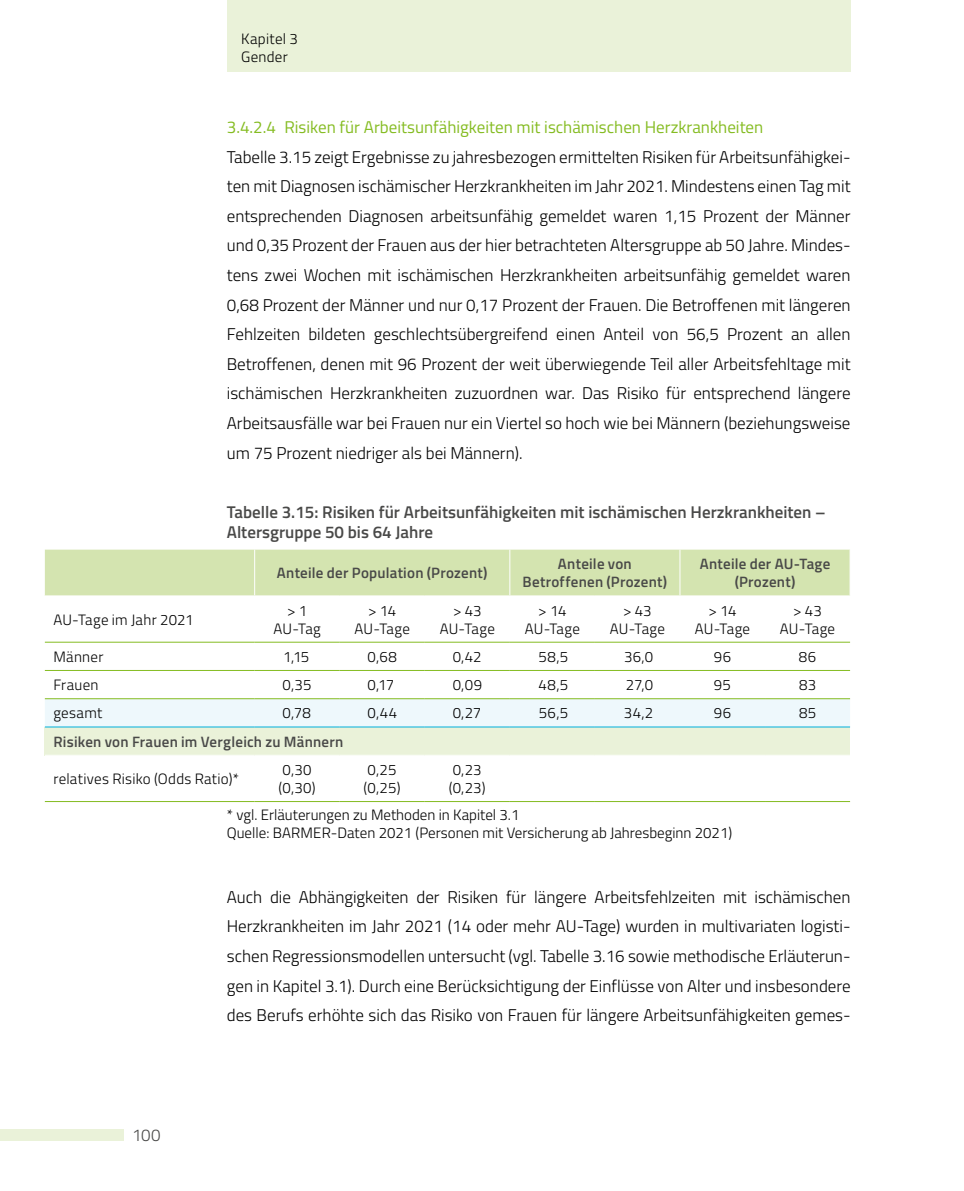
<style>
.page{position:relative;width:964px;height:1191px;background:#fff}
.page>*{position:absolute;margin:0;border:0;box-sizing:border-box;transform-origin:0 0}
.C-Fließtexte_C-01-P-FL{font:300 17px/29.6px "Titillium";color:#000;text-align:justify}
.t1{font:600 17px/20.4px "Titillium";color:#494948}
.B-Headlines_B-07-H4-ZHL-farbig{font:17px "Titillium";color:#85bc22}
.t2{font:300 17px "Titillium";color:#494948}
.D-Tabellen_D-03-P-TAB-links{font:300 15px/18px "Titillium";letter-spacing:.005em;color:#000;text-align:center}
.D-Tabellen_D-01-P-TAB-HL{font:600 15px/18px "Titillium";letter-spacing:.015em;color:#494948;text-align:center}
.D-Tabellen_D-01-P-TAB-HL-links{font:600 15px "Titillium";letter-spacing:.015em;color:#494948}
</style>
<div class="page">
<div style="left:227px;top:0;width:623px;height:71px;background:#eaf2d9"></div>
<div style="left:45px;top:549px;width:804px;height:46px;background:#d4e4b0"></div>
<div style="left:45px;top:699px;width:805px;height:27px;background:#eef8fc"></div>
<div style="left:45px;top:727px;width:805px;height:28px;background:#eaf2d9"></div>
<hr style="left:45px;top:641px;width:210px;height:1px;background:#85bc22">
<hr style="left:255px;top:641px;width:85px;height:1px;background:#85bc22">
<hr style="left:340px;top:641px;width:85px;height:1px;background:#85bc22">
<hr style="left:425px;top:641px;width:85px;height:1px;background:#85bc22">
<hr style="left:510px;top:641px;width:85px;height:1px;background:#85bc22">
<hr style="left:595px;top:641px;width:85px;height:1px;background:#85bc22">
<hr style="left:680px;top:641px;width:85px;height:1px;background:#85bc22">
<hr style="left:765px;top:641px;width:85px;height:1px;background:#85bc22">
<hr style="left:45px;top:670px;width:210px;height:1px;background:#85bc22">
<hr style="left:255px;top:670px;width:85px;height:1px;background:#85bc22">
<hr style="left:340px;top:670px;width:85px;height:1px;background:#85bc22">
<hr style="left:425px;top:670px;width:85px;height:1px;background:#85bc22">
<hr style="left:510px;top:670px;width:85px;height:1px;background:#85bc22">
<hr style="left:595px;top:670px;width:85px;height:1px;background:#85bc22">
<hr style="left:680px;top:670px;width:85px;height:1px;background:#85bc22">
<hr style="left:765px;top:670px;width:85px;height:1px;background:#85bc22">
<hr style="left:45px;top:801px;width:210px;height:1px;background:#85bc22">
<hr style="left:255px;top:801px;width:85px;height:1px;background:#85bc22">
<hr style="left:340px;top:801px;width:85px;height:1px;background:#85bc22">
<hr style="left:425px;top:801px;width:85px;height:1px;background:#85bc22">
<hr style="left:510px;top:801px;width:85px;height:1px;background:#85bc22">
<hr style="left:595px;top:801px;width:85px;height:1px;background:#85bc22">
<hr style="left:680px;top:801px;width:85px;height:1px;background:#85bc22">
<hr style="left:765px;top:801px;width:85px;height:1px;background:#85bc22">
<hr style="left:509px;top:549px;width:1px;height:46px;background:#fff">
<hr style="left:45px;top:754px;width:210px;height:1px;background:#fff">
<hr style="left:255px;top:754px;width:85px;height:1px;background:#fff">
<hr style="left:340px;top:754px;width:85px;height:1px;background:#fff">
<hr style="left:425px;top:754px;width:85px;height:1px;background:#fff">
<hr style="left:510px;top:754px;width:85px;height:1px;background:#fff">
<hr style="left:595px;top:754px;width:85px;height:1px;background:#fff">
<hr style="left:680px;top:754px;width:85px;height:1px;background:#fff">
<hr style="left:765px;top:754px;width:85px;height:1px;background:#fff">
<hr style="left:45px;top:726px;width:210px;height:1px;background:#00b0db">
<hr style="left:255px;top:726px;width:85px;height:1px;background:#00b0db">
<hr style="left:340px;top:726px;width:85px;height:1px;background:#00b0db">
<hr style="left:425px;top:726px;width:85px;height:1px;background:#00b0db">
<hr style="left:510px;top:726px;width:85px;height:1px;background:#00b0db">
<hr style="left:595px;top:726px;width:85px;height:1px;background:#00b0db">
<hr style="left:680px;top:726px;width:85px;height:1px;background:#00b0db">
<hr style="left:765px;top:726px;width:85px;height:1px;background:#00b0db">
<hr style="left:45px;top:698px;width:210px;height:1px;background:#85bc22">
<hr style="left:255px;top:698px;width:85px;height:1px;background:#85bc22">
<hr style="left:340px;top:698px;width:85px;height:1px;background:#85bc22">
<hr style="left:425px;top:698px;width:85px;height:1px;background:#85bc22">
<hr style="left:510px;top:698px;width:85px;height:1px;background:#85bc22">
<hr style="left:595px;top:698px;width:85px;height:1px;background:#85bc22">
<hr style="left:680px;top:698px;width:85px;height:1px;background:#85bc22">
<hr style="left:765px;top:698px;width:85px;height:1px;background:#85bc22">
<hr style="left:679px;top:549px;width:1px;height:46px;background:#fff">
<hr style="left:254px;top:549px;width:1px;height:46px;background:#fff">
<div style="left:0;top:1129px;width:123px;height:11px;background:#eaf2d9"></div>
<p class="D-Tabellen_D-03-P-TAB-links" style="left:241px;top:29px;width:58px;text-align:left">Kapitel 3<br>Gender</p>
<h4 class="B-Headlines_B-07-H4-ZHL-farbig" style="left:227px;top:115px;width:538px">3.4.2.4 Risiken für Arbeitsunfähigkeiten mit ischämischen Herzkrankheiten</h4>
<p class="C-Fließtexte_C-01-P-FL" style="left:227px;top:141px;width:625px">Tabelle 3.15 zeigt Ergebnisse zu jahresbezogen ermittelten Risiken für Arbeitsunfähigkei&shy;ten mit Diagnosen ischämischer Herzkrankheiten im Jahr 2021. Mindestens einen Tag mit entsprechenden Diagnosen arbeitsunfähig gemeldet waren 1,15 Prozent der Männer und 0,35 Prozent der Frauen aus der hier betrachteten Altersgruppe ab 50 Jahre. Mindes&shy;tens zwei Wochen mit ischämischen Herzkrankheiten arbeitsunfähig gemeldet waren 0,68 Prozent der Männer und nur 0,17 Prozent der Frauen. Die Betroffenen mit längeren Fehlzeiten bildeten geschlechtsübergreifend einen Anteil von 56,5 Prozent an allen Betroffenen, denen mit 96 Prozent der weit überwiegende Teil aller Arbeitsfehltage mit ischämischen Herzkrankheiten zuzuordnen war. Das Risiko für entsprechend längere Arbeitsausfälle war bei Frauen nur ein Viertel so hoch wie bei Männern (beziehungsweise um 75 Prozent niedriger als bei Männern).</p>
<p class="t1" style="left:227px;top:501px;width:600px">Tabelle 3.15: Risiken für Arbeitsunfähigkeiten mit ischämischen Herzkrankheiten –<br>Altersgruppe 50 bis 64 Jahre</p>
<p class="D-Tabellen_D-01-P-TAB-HL" style="left:277px;top:563px;width:212px">Anteile der Population (Prozent)</p>
<p class="D-Tabellen_D-01-P-TAB-HL" style="left:522px;top:554px;width:146px">Anteile von<br>Betroffenen (Prozent)</p>
<p class="D-Tabellen_D-01-P-TAB-HL" style="left:700px;top:554px;width:132px">Anteile der AU-Tage (Prozent)</p>
<p class="D-Tabellen_D-03-P-TAB-links" style="left:53px;top:609px;width:142px">AU-Tage im Jahr 2021</p>
<p class="D-Tabellen_D-03-P-TAB-links" style="left:273px;top:600px;width:49px">&gt; 1<br>AU-Tag</p>
<p class="D-Tabellen_D-03-P-TAB-links" style="left:355px;top:600px;width:57px">&gt; 14<br>AU-Tage</p>
<p class="D-Tabellen_D-03-P-TAB-links" style="left:440px;top:600px;width:57px">&gt; 43<br>AU-Tage</p>
<p class="D-Tabellen_D-03-P-TAB-links" style="left:525px;top:600px;width:57px">&gt; 14<br>AU-Tage</p>
<p class="D-Tabellen_D-03-P-TAB-links" style="left:610px;top:600px;width:57px">&gt; 43<br>AU-Tage</p>
<p class="D-Tabellen_D-03-P-TAB-links" style="left:695px;top:600px;width:57px">&gt; 14<br>AU-Tage</p>
<p class="D-Tabellen_D-03-P-TAB-links" style="left:780px;top:600px;width:57px">&gt; 43<br>AU-Tage</p>
<p class="D-Tabellen_D-03-P-TAB-links" style="left:53px;top:647px;width:52px">Männer</p>
<p class="D-Tabellen_D-03-P-TAB-links" style="left:283px;top:647px;width:28px">1,15</p>
<p class="D-Tabellen_D-03-P-TAB-links" style="left:368px;top:647px;width:31px">0,68</p>
<p class="D-Tabellen_D-03-P-TAB-links" style="left:453px;top:647px;width:30px">0,42</p>
<p class="D-Tabellen_D-03-P-TAB-links" style="left:538px;top:647px;width:31px">58,5</p>
<p class="D-Tabellen_D-03-P-TAB-links" style="left:624px;top:647px;width:31px">36,0</p>
<p class="D-Tabellen_D-03-P-TAB-links" style="left:714px;top:647px;width:19px">96</p>
<p class="D-Tabellen_D-03-P-TAB-links" style="left:799px;top:647px;width:19px">86</p>
<p class="D-Tabellen_D-03-P-TAB-links" style="left:53px;top:675px;width:47px">Frauen</p>
<p class="D-Tabellen_D-03-P-TAB-links" style="left:282px;top:675px;width:30px">0,35</p>
<p class="D-Tabellen_D-03-P-TAB-links" style="left:368px;top:675px;width:28px">0,17</p>
<p class="D-Tabellen_D-03-P-TAB-links" style="left:453px;top:675px;width:31px">0,09</p>
<p class="D-Tabellen_D-03-P-TAB-links" style="left:538px;top:675px;width:31px">48,5</p>
<p class="D-Tabellen_D-03-P-TAB-links" style="left:626px;top:675px;width:29px">27,0</p>
<p class="D-Tabellen_D-03-P-TAB-links" style="left:714px;top:675px;width:19px">95</p>
<p class="D-Tabellen_D-03-P-TAB-links" style="left:799px;top:675px;width:19px">83</p>
<p class="D-Tabellen_D-03-P-TAB-links" style="left:53px;top:703px;width:51px">gesamt</p>
<p class="D-Tabellen_D-03-P-TAB-links" style="left:282px;top:703px;width:30px">0,78</p>
<p class="D-Tabellen_D-03-P-TAB-links" style="left:368px;top:703px;width:31px">0,44</p>
<p class="D-Tabellen_D-03-P-TAB-links" style="left:453px;top:703px;width:30px">0,27</p>
<p class="D-Tabellen_D-03-P-TAB-links" style="left:539px;top:703px;width:31px">56,5</p>
<p class="D-Tabellen_D-03-P-TAB-links" style="left:624px;top:703px;width:31px">34,2</p>
<p class="D-Tabellen_D-03-P-TAB-links" style="left:714px;top:703px;width:19px">96</p>
<p class="D-Tabellen_D-03-P-TAB-links" style="left:799px;top:703px;width:19px">85</p>
<p class="D-Tabellen_D-01-P-TAB-HL-links" style="left:53px;top:730px;width:291px">Risiken von Frauen im Vergleich zu Männern</p>
<p class="D-Tabellen_D-03-P-TAB-links" style="left:53px;top:769px;width:187px">relatives Risiko (Odds Ratio)*</p>
<p class="D-Tabellen_D-03-P-TAB-links" style="left:453px;top:760px;width:31px">0,23</p>
<p class="D-Tabellen_D-03-P-TAB-links" style="left:449px;top:778px;width:38px">(0,23)</p>
<p class="D-Tabellen_D-03-P-TAB-links" style="left:227px;top:805px;width:294px">* vgl. Erläuterungen zu Methoden in Kapitel 3.1</p>
<p class="D-Tabellen_D-03-P-TAB-links" style="left:227px;top:823px;width:507px">Quelle: BARMER-Daten 2021 (Personen mit Versicherung ab Jahresbeginn 2021)</p>
<p class="D-Tabellen_D-03-P-TAB-links" style="left:282px;top:760px;width:31px">0,30</p>
<p class="D-Tabellen_D-03-P-TAB-links" style="left:279px;top:778px;width:39px">(0,30)</p>
<p class="D-Tabellen_D-03-P-TAB-links" style="left:368px;top:760px;width:31px">0,25</p>
<p class="D-Tabellen_D-03-P-TAB-links" style="left:364px;top:778px;width:38px">(0,25)</p>
<p class="t2" style="left:132px;top:1122px;width:30px">100</p>
<p class="C-Fließtexte_C-01-P-FL" style="left:227px;top:881px;width:625px">Auch die Abhängigkeiten der Risiken für längere Arbeitsfehlzeiten mit ischämischen Herzkrankheiten im Jahr 2021 (14 oder mehr AU-Tage) wurden in multivariaten logisti&shy;schen Regressionsmodellen untersucht (vgl. Tabelle 3.16 sowie methodische Erläuterun&shy;gen in Kapitel 3.1). Durch eine Berücksichtigung der Einflüsse von Alter und insbesondere des Berufs erhöhte sich das Risiko von Frauen für längere Arbeitsunfähigkeiten gemes-</p>
</div>
